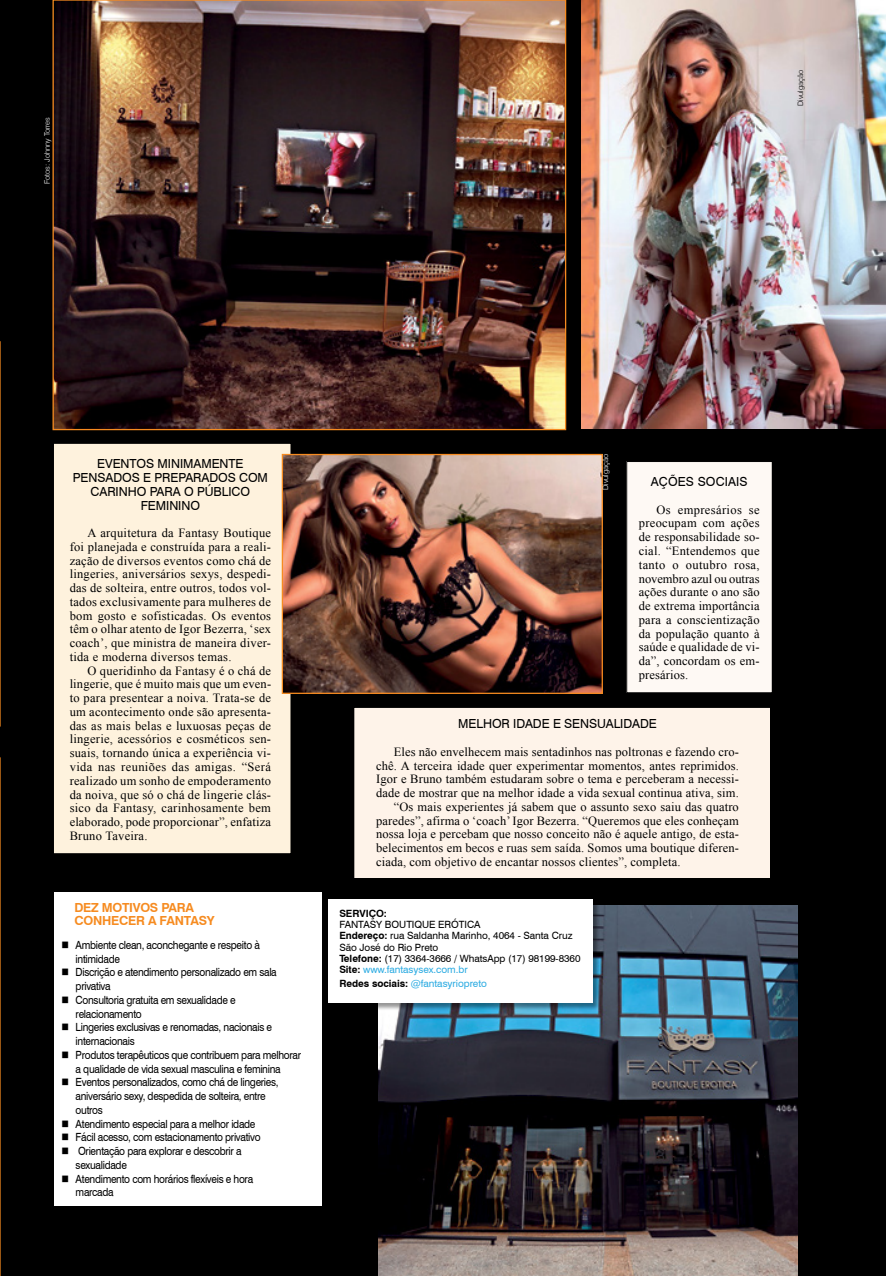
<style>
.page{position:relative;width:886px;height:1276px;background:#000}
.page>*{position:absolute;margin:0;border:0;box-sizing:border-box;transform-origin:0 0}
.t1{font:12.5px/13.8px "Times New Roman";letter-spacing:.01em;color:#000;text-align:justify}
.t2{font:12.5px/13.8px "Swiss 721 BT";letter-spacing:-.005em;color:#000;text-align:center}
.t3{font:700 12.5px/13.8px "Swiss 721 BT";letter-spacing:-.02em;color:#f68b20}
.t4{font:11.25px/13.8px "Swiss 721 BT";letter-spacing:-.03em;color:#000;scale:.9 1}
.t5{font:10px/11.2px "Swiss 721 BT";letter-spacing:-.005em;color:#000}
.t6{font:10px "Swiss 721 BT";letter-spacing:-.005em;color:#2babe2}
.t7{font:700 10px "Swiss 721 BT";letter-spacing:-.005em;color:#000}
.t8{font:300 7.5px "Swiss 721 BT";color:#fff}
.t9{font:300 7.5px "Swiss 721 BT";color:#000}
.s1{font-weight:700}
.s2{color:#2babe2}
.s3{font-weight:700;color:#000}
</style>
<div class="page">
<svg style="left:0;top:757px;width:1px;height:519px"></svg>
<img style="left:378px;top:905px;width:419px;height:371px">
<svg style="left:0;top:341px;width:1px;height:385px"></svg>
<img style="left:55px;top:2px;width:509px;height:426px">
<div style="left:53px;top:443px;width:238px;height:410px;background:#fef2dd"></div>
<div style="left:53px;top:443px;width:238px;height:411px;border:1px solid #000"></div>
<div style="left:354px;top:707px;width:416px;height:171px;background:#fef3e9"></div>
<div style="left:353px;top:707px;width:418px;height:172px;border:1px solid #000"></div>
<div style="left:627px;top:461px;width:145px;height:232px;background:#fef9f4"></div>
<div style="left:626px;top:461px;width:146px;height:232px;border:1px solid #000"></div>
<div style="left:328px;top:899px;width:272px;height:111px;background:#000;opacity:.41"></div>
<div style="left:328px;top:899px;width:264px;height:104px;background:#fff"></div>
<div style="left:54px;top:892px;width:267px;height:314px;background:#fff"></div>
<img style="left:284px;top:456px;width:317px;height:236px">
<div style="left:282px;top:454px;width:321px;height:240px;border:1px solid #f68b20"></div>
<img style="left:581px;top:0;width:305px;height:429px">
<p class="t8" style="left:43px;top:184px;width:69px;rotate:-90deg">Fotos: Johnny Torres</p>
<p class="t9" style="left:796px;top:106px;width:38px;rotate:-90deg">Divulgação</p>
<p class="t2" style="left:73px;top:456px;width:197px">EVENTOS MINIMAMENTE<br>PENSADOS E PREPARADOS COM<br>CARINHO PARA O PÚBLICO<br>FEMININO</p>
<p class="t1" style="left:70px;top:526px;width:203px;text-indent:18px">A arquitetura da Fantasy Boutique foi planejada e construída para a reali&shy;zação de diversos eventos como chá de lingeries, aniversários sexys, despedi&shy;das de solteira, entre outros, todos vol&shy;tados exclusivamente para mulheres de bom gosto e sofisticadas. Os eventos têm o olhar atento de Igor Bezerra, ‘sex coach’, que ministra de maneira diver&shy;tida e moderna diversos temas.</p>
<p class="t1" style="left:70px;top:663px;width:203px;text-indent:18px">O queridinho da Fantasy é o chá de lingerie, que é muito mais que um even&shy;to para presentear a noiva. Trata-se de um acontecimento onde são apresenta&shy;das as mais belas e luxuosas peças de lingerie, acessórios e cosméticos sen&shy;suais, tornando única a experiência vi&shy;vida nas reuniões das amigas. “Será realizado um sonho de empoderamento da noiva, que só o chá de lingerie clás&shy;sico da Fantasy, carinhosamente bem elaborado, pode proporcionar”, enfatiza Bruno Taveira.</p>
<p class="t3" style="left:74px;top:899px;width:142px">DEZ MOTIVOS PARA<br>CONHECER A FANTASY</p>
<p class="t4" style="left:76px;top:937px;width:252px">Ambiente clean, aconchegante e respeito à intimidade<br>Discrição e atendimento personalizado em sala privativa<br>Consultoria gratuita em sexualidade e relacionamento<br>Lingeries exclusivas e renomadas, nacionais e internacionais<br>Produtos terapêuticos que contribuem para melhorar a qualidade de vida sexual masculina e feminina<br>Eventos personalizados, como chá de lingeries, aniversário sexy, despedida de solteira, entre<br>outros<br>Atendimento especial para a melhor idade<br>Fácil acesso, com estacionamento privativo<br>Orientação para explorar e descobrir a<br>sexualidade<br>Atendimento com horários flexíveis e hora<br>marcada</p>
<p class="t8" style="left:601px;top:490px;width:38px;rotate:-90deg">Divulgação</p>
<p class="t2" style="left:651px;top:474px;width:98px">AÇÕES SOCIAIS</p>
<p class="t1" style="left:639px;top:502px;width:122px;text-indent:18px">Os empresários se preocupam com ações de responsabilidade so&shy;cial. “Entendemos que tanto o outubro rosa, novembro azul ou outras ações durante o ano são de extrema importância para a conscientização da população quanto à saúde e qualidade de vi&shy;da”, concordam os em&shy;presários.</p>
<p class="t2" style="left:458px;top:716px;width:200px">MELHOR IDADE E SENSUALIDADE</p>
<p class="t1" style="left:394px;top:744px;width:347px">Eles não envelhecem mais sentadinhos nas poltronas e fazendo cro-</p>
<p class="t1" style="left:376px;top:758px;width:364px">chê. A terceira idade quer experimentar momentos, antes reprimidos.</p>
<p class="t1" style="left:376px;top:772px;width:364px">Igor e Bruno também estudaram sobre o tema e perceberam a necessi-</p>
<p class="t1" style="left:376px;top:785px;width:364px">dade de mostrar que na melhor idade a vida sexual continua ativa, sim.</p>
<p class="t1" style="left:394px;top:799px;width:347px">“Os mais experientes já sabem que o assunto sexo saiu das quatro</p>
<p class="t1" style="left:376px;top:813px;width:364px">paredes”, afirma o ‘coach’ Igor Bezerra. “Queremos que eles conheçam</p>
<p class="t1" style="left:376px;top:827px;width:364px">nossa loja e percebam que nosso conceito não é aquele antigo, de esta-</p>
<p class="t1" style="left:376px;top:840px;width:364px">belecimentos em becos e ruas sem saída. Somos uma boutique diferen-</p>
<p class="t1" style="left:376px;top:854px;width:306px">ciada, com objetivo de encantar nossos clientes”, completa.</p>
<p class="t7" style="left:339px;top:906px;width:49px">SERVIÇO:</p>
<p class="t5" style="left:339px;top:918px;width:243px">FANTASY BOUTIQUE ERÓTICA<br><span class="s1">Endereço:</span> rua Saldanha Marinho, 4064 - Santa Cruz São José do Rio Preto<br><span class="s1">Telefone:</span> (17) 3364-3666 / WhatsApp (17) 98199-8360<br><span class="s1">Site:</span> <span class="s2">www.fantasysex.com.br</span></p>
<p class="t6" style="left:339px;top:976px;width:149px"><span class="s3">Redes sociais:</span> @fantasyriopreto</p>
</div>
